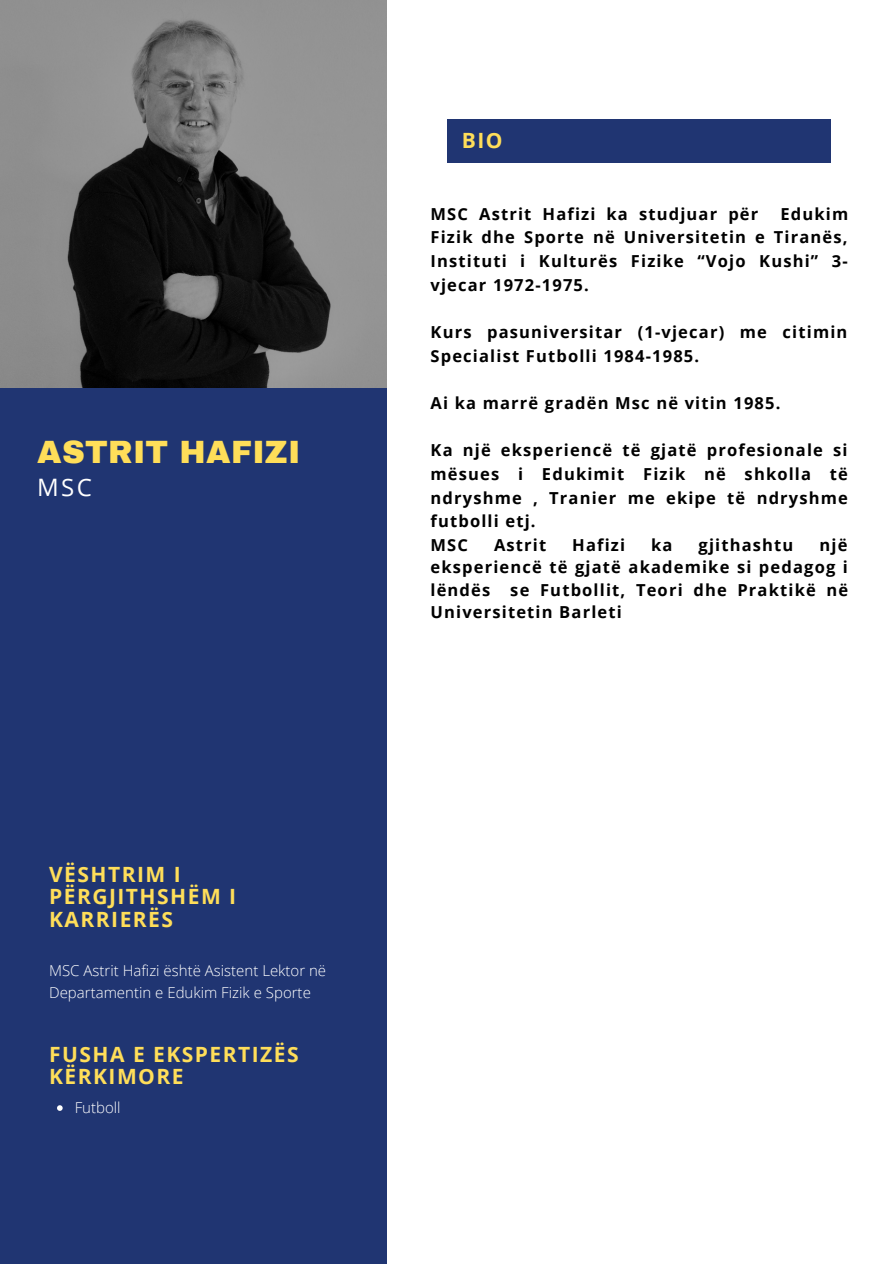
<style>
.page{position:relative;width:894px;height:1264px;background:#fff}
.page>*{position:absolute;margin:0;border:0;box-sizing:border-box;transform-origin:0 0}
.t1{font:900 31.5px "Archivo";letter-spacing:.01em;color:#ffde59}
.t2{font:24px "Open Sans";color:#fff}
.t3{font:700 21px/22.5px "Open Sans";letter-spacing:.07em;color:#ffde59}
.t4{font:700 16.5px/23.7px "Open Sans";letter-spacing:.07em;color:#000;text-align:justify}
.t5{font:300 15px/21.5px "Open Sans";color:#fff}
</style>
<div class="page">
<div style="left:0;top:388px;width:386px;height:875px;background:#203572"></div>
<img style="left:0;top:0;width:386px;height:387px">
<div style="left:447px;top:119px;width:383px;height:44px;background:#203572"></div>
<svg style="left:57px;top:1105px;width:6px;height:5px"></svg>
<p class="t1" style="left:37px;top:435px;width:264px">ASTRIT HAFIZI</p>
<p class="t2" style="left:37px;top:470px;width:56px">MSC</p>
<p class="t3" style="left:49px;top:862px;width:188px">VËSHTRIM I<br>PËRGJITHSHËM I<br>KARRIERËS</p>
<p class="t5" style="left:49px;top:959px;width:278px">MSC Astrit Hafizi është Asistent Lektor në<br>Departamentin e Edukim Fizik e Sporte</p>
<p class="t3" style="left:49px;top:1042px;width:251px">FUSHA E EKSPERTIZËS<br>KËRKIMORE</p>
<p class="t5" style="left:75px;top:1096px;width:47px">Futboll</p>
<p class="t3" style="left:461px;top:128px;width:42px">BIO</p>
<p class="t4" style="left:430px;top:201px;width:329px">MSC Astrit Hafizi ka studjuar për</p>
<p class="t4" style="left:430px;top:201px;width:419px;text-indent:350px">Edukim Fizik dhe Sporte në Universitetin e Tiranës, Instituti i Kulturës Fizike “Vojo Kushi” 3- vjecar 1972-1975.</p>
<p class="t4" style="left:430px;top:320px;width:418px">Kurs pasuniversitar (1-vjecar) me citimin<br>Specialist Futbolli 1984-1985.</p>
<p class="t4" style="left:430px;top:390px;width:351px">Ai ka marrë gradën Msc në vitin 1985.</p>
<p class="t4" style="left:430px;top:438px;width:419px">Ka një eksperiencë të gjatë profesionale si mësues i Edukimit Fizik në shkolla të ndryshme , Tranier me ekipe të ndryshme futbolli etj.</p>
<p class="t4" style="left:430px;top:532px;width:39px">MSC</p>
<p class="t4" style="left:494px;top:532px;width:54px">Astrit</p>
<p class="t4" style="left:572px;top:532px;width:54px">Hafizi</p>
<p class="t4" style="left:651px;top:532px;width:23px">ka</p>
<p class="t4" style="left:698px;top:532px;width:96px">gjithashtu</p>
<p class="t4" style="left:430px;top:533px;width:419px;line-height:22.5px;text-indent:389px">një eksperiencë të gjatë akademike si pedagog i lëndës se Futbollit, Teori dhe Praktikë në Universitetin Barleti</p>
</div>
